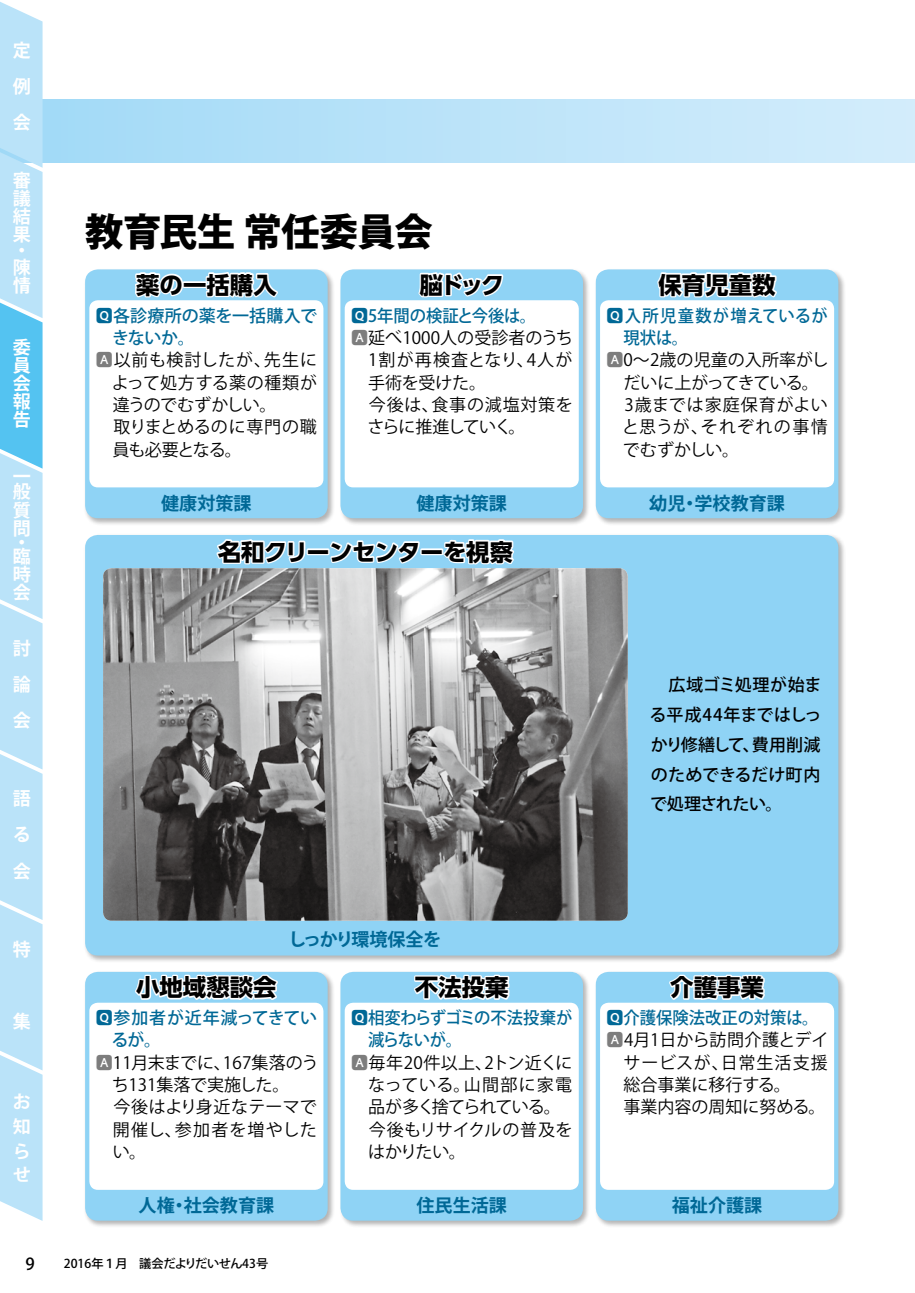
<style>
.page{position:relative;width:915px;height:1293px;background:#fff}
.page>*{position:absolute;margin:0;border:0;box-sizing:border-box;transform-origin:0 0}
.t1{font:800 38.25px "Koz Go Pr 6 N";letter-spacing:-.015em;color:#000}
.t2{font:700 23.4px "UD Shin Go Pro";color:#000}
.t3{font:700 23.4px "UD Shin Go Pro";letter-spacing:-.025em;color:#000}
.t4{font:700 18px "Koz Go Pr 6 N";color:#006896}
.t5{font:700 18px/18px "Koz Go Pr 6 N";color:#fff;text-align:justify}
.t6{font:700 18px "Koz Go Pr 6 N";letter-spacing:-.055em;color:#006896}
.t7{font:700 17.55px/24.5px "Koz Go Pr 6 N";color:#fff;text-align:justify}
.t8{font:16.95px "Koz Go Pr 6 N";color:#000}
.t9{font:500 16.95px "Koz Go Pr 6 N";color:#006896}
.t10{font:500 16.95px/29.7px "Koz Go Pr 6 N";letter-spacing:-.005em;color:#000;text-align:justify}
.t11{font:16.95px "Koz Go Pr 6 N";letter-spacing:.045em;color:#000}
.t12{font:16.95px "Koz Go Pr 6 N";letter-spacing:.06em;color:#000}
.t13{font:16.95px "Koz Go Pr 6 N";letter-spacing:.065em;color:#000}
.t14{font:16.95px "Koz Go Pr 6 N";letter-spacing:.055em;color:#000}
.t15{font:16.95px "Koz Go Pr 6 N";letter-spacing:-.055em;color:#000}
.t16{font:500 16.95px "Koz Go Pr 6 N";letter-spacing:.08em;color:#006896}
.t17{font:500 16.95px "Koz Go Pr 6 N";letter-spacing:.045em;color:#006896}
.t18{font:16.95px "Koz Go Pr 6 N";letter-spacing:-.05em;color:#000}
.t19{font:500 16.95px "Koz Go Pr 6 N";color:#006896;scale:.96 1}
.t20{font:16.95px "Koz Go Pr 6 N";letter-spacing:-.04em;color:#000}
.t21{font:16.95px "Koz Go Pr 6 N";letter-spacing:-.07em;color:#000}
.t22{font:500 16.5px "Koz Go Pr 6 N";color:#000}
.t23{font:500 12.15px "Koz Go Pr 6 N";letter-spacing:-.01em;color:#000}
.s1{color:#7d7d7d}
</style>
<div class="page">
<div style="left:0;top:99px;width:914px;height:64px;background:linear-gradient(to right,#a0d9f7,#d4edfb)"></div>
<div style="left:83px;top:533px;width:762px;height:430px;background:#000;opacity:.3"></div>
<div style="left:85px;top:535px;width:753px;height:420px;background:#8fd3f5;border-radius:13px"></div>
<svg style="left:216px;top:539px;width:90px;height:26px"></svg>
<div style="left:306px;top:548px;width:23px;height:7px;border:3px solid #fff"></div>
<svg style="left:327px;top:540px;width:93px;height:24px"></svg>
<div style="left:420px;top:548px;width:23px;height:7px;border:3px solid #fff"></div>
<svg style="left:440px;top:539px;width:74px;height:26px"></svg>
<img style="left:103px;top:568px;width:524px;height:352px">
<div style="left:594px;top:268px;width:251px;height:258px;background:#000;opacity:.3"></div>
<div style="left:595px;top:269px;width:243px;height:249px;background:#8fd3f5;border-radius:13px"></div>
<div style="left:594px;top:970px;width:251px;height:258px;background:#000;opacity:.3"></div>
<div style="left:595px;top:972px;width:243px;height:248px;background:#8fd3f5;border-radius:13px"></div>
<div style="left:600px;top:300px;width:233px;height:187px;background:#fff;border-radius:9px"></div>
<div style="left:600px;top:1002px;width:233px;height:187px;background:#fff;border-radius:9px"></div>
<svg style="left:657px;top:272px;width:120px;height:26px;background:#e9f6fc"></svg>
<svg style="left:669px;top:974px;width:96px;height:26px;background:#e6f5fc"></svg>
<div style="left:83px;top:268px;width:252px;height:258px;background:#000;opacity:.3"></div>
<div style="left:85px;top:269px;width:242px;height:249px;background:#8fd3f5;border-radius:13px"></div>
<div style="left:83px;top:970px;width:252px;height:258px;background:#000;opacity:.3"></div>
<div style="left:85px;top:972px;width:242px;height:248px;background:#8fd3f5;border-radius:13px"></div>
<div style="left:89px;top:300px;width:234px;height:187px;background:#fff;border-radius:9px"></div>
<div style="left:89px;top:1002px;width:234px;height:187px;background:#fff;border-radius:9px"></div>
<svg style="left:135px;top:272px;width:48px;height:26px"></svg>
<div style="left:182px;top:281px;width:25px;height:7px;border:3px solid #fff"></div>
<svg style="left:204px;top:272px;width:74px;height:26px"></svg>
<svg style="left:135px;top:974px;width:143px;height:26px;background:#e5f4fc"></svg>
<div style="left:338px;top:268px;width:252px;height:258px;background:#000;opacity:.3"></div>
<div style="left:340px;top:269px;width:243px;height:249px;background:#8fd3f5;border-radius:13px"></div>
<div style="left:338px;top:970px;width:252px;height:258px;background:#000;opacity:.3"></div>
<div style="left:340px;top:972px;width:243px;height:248px;background:#8fd3f5;border-radius:13px"></div>
<div style="left:344px;top:300px;width:234px;height:187px;background:#fff;border-radius:9px"></div>
<div style="left:344px;top:1002px;width:234px;height:187px;background:#fff;border-radius:9px"></div>
<svg style="left:416px;top:272px;width:89px;height:29px"></svg>
<svg style="left:411px;top:974px;width:101px;height:29px"></svg>
<svg style="left:0;top:2px;width:43px;height:1219px;background:#b1e0f8"></svg>
<p class="t5" style="left:13px;top:32px;width:19px;line-height:36.2px">定例会</p>
<p class="t5" style="left:13px;top:171px;width:19px">審議結果</p>
<p class="t5" style="left:13px;top:243px;width:19px;line-height:16.5px">・陳</p>
<p class="t5" style="left:13px;top:277px;width:19px">情</p>
<p class="t5" style="left:13px;top:338px;width:19px">委員会報告</p>
<p class="t5" style="left:13px;top:469px;width:19px;line-height:15.5px">一般</p>
<p class="t5" style="left:13px;top:501px;width:19px">質問</p>
<p class="t5" style="left:13px;top:536px;width:19px;line-height:13.8px">・臨</p>
<p class="t5" style="left:13px;top:565px;width:19px">時会</p>
<p class="t5" style="left:13px;top:630px;width:19px;line-height:36.2px">討論会</p>
<p class="t5" style="left:13px;top:781px;width:19px;line-height:36.2px">語る会</p>
<p class="t5" style="left:13px;top:940px;width:19px">特</p>
<p class="t5" style="left:13px;top:1013px;width:19px">集</p>
<p class="t7" style="left:13px;top:1089px;width:19px">お知らせ</p>
<h1 class="t1" style="left:85px;top:211px;width:349px">教育民生 常任委員会</h1>
<h2 class="t2" style="left:136px;top:266px;width:142px">薬の一括購入</h2>
<h2 class="t2" style="left:420px;top:266px;width:86px">脳ドック</h2>
<p class="t9" style="left:96px;top:306px;width:223px">Q各診療所の薬を一括購入で</p>
<p class="t9" style="left:112px;top:328px;width:84px">きないか。</p>
<p class="t11" style="left:96px;top:350px;width:223px"><span class="s1">A</span>以前も検討したが、先生に</p>
<p class="t11" style="left:112px;top:373px;width:207px">よって処方する薬の種類が</p>
<p class="t20" style="left:113px;top:395px;width:165px">違うのでむずかしい。</p>
<p class="t8" style="left:96px;top:417px;width:223px">　取りまとめるのに専門の職</p>
<p class="t15" style="left:112px;top:440px;width:131px">員も必要となる。</p>
<p class="t9" style="left:351px;top:306px;width:187px">Q5年間の検証と今後は。</p>
<p class="t8" style="left:351px;top:328px;width:223px"><span class="s1">A</span>延べ1000人の受診者のうち</p>
<p class="t13" style="left:368px;top:350px;width:206px">1割が再検査となり、4人が</p>
<p class="t8" style="left:368px;top:373px;width:119px">手術を受けた。</p>
<p class="t11" style="left:351px;top:395px;width:223px">　今後は、食事の減塩対策を</p>
<p class="t21" style="left:367px;top:417px;width:159px">さらに推進していく。</p>
<p class="t4" style="left:161px;top:493px;width:92px">健康対策課</p>
<p class="t4" style="left:416px;top:493px;width:92px">健康対策課</p>
<h2 class="t3" style="left:217px;top:533px;width:297px">名和クリーンセンターを視察</h2>
<h2 class="t2" style="left:136px;top:968px;width:142px">小地域懇談会</h2>
<p class="t6" style="left:288px;top:929px;width:154px">しっかり環境保全を</p>
<h2 class="t2" style="left:415px;top:968px;width:95px">不法投棄</h2>
<p class="t17" style="left:96px;top:1008px;width:223px">Q参加者が近年減ってきてい</p>
<p class="t9" style="left:111px;top:1030px;width:51px">るが。</p>
<p class="t8" style="left:96px;top:1053px;width:224px"><span class="s1">A</span>11月末までに、167集落のう</p>
<p class="t8" style="left:112px;top:1075px;width:179px">ち131集落で実施した。</p>
<p class="t8" style="left:96px;top:1097px;width:223px">　今後はより身近なテーマで</p>
<p class="t14" style="left:113px;top:1120px;width:206px">開催し、参加者を増やした</p>
<p class="t8" style="left:113px;top:1142px;width:35px">い。</p>
<p class="t4" style="left:138px;top:1195px;width:137px">人権・社会教育課</p>
<p class="t9" style="left:351px;top:1008px;width:223px">Q相変わらずゴミの不法投棄が</p>
<p class="t19" style="left:368px;top:1030px;width:99px">減らないが。</p>
<p class="t8" style="left:351px;top:1053px;width:223px"><span class="s1">A</span>毎年20件以上、2トン近くに</p>
<p class="t13" style="left:368px;top:1075px;width:206px">なっている。山間部に家電</p>
<p class="t15" style="left:368px;top:1097px;width:194px">品が多く捨てられている。</p>
<p class="t8" style="left:351px;top:1120px;width:223px">　今後もリサイクルの普及を</p>
<p class="t8" style="left:368px;top:1142px;width:99px">はかりたい。</p>
<p class="t4" style="left:416px;top:1195px;width:92px">住民生活課</p>
<p class="t22" style="left:26px;top:1254px;width:11px">9</p>
<p class="t23" style="left:64px;top:1256px;width:206px">2016年１月　議会だよりだいせん43号</p>
<h2 class="t2" style="left:658px;top:266px;width:118px">保育児童数</h2>
<p class="t16" style="left:606px;top:306px;width:223px">Q入所児童数が増えているが</p>
<p class="t19" style="left:623px;top:328px;width:69px">現状は。</p>
<p class="t8" style="left:606px;top:350px;width:224px"><span class="s1">A</span>0～2歳の児童の入所率がし</p>
<p class="t18" style="left:623px;top:373px;width:197px">だいに上がってきている。</p>
<p class="t12" style="left:606px;top:395px;width:223px">　3歳までは家庭保育がよい</p>
<p class="t12" style="left:622px;top:417px;width:207px">と思うが、それぞれの事情</p>
<p class="t8" style="left:622px;top:440px;width:117px">でむずかしい。</p>
<p class="t4" style="left:649px;top:493px;width:137px">幼児・学校教育課</p>
<p class="t10" style="left:649px;top:670px;width:173px">　広域ゴミ処理が始まる平成44年まではしっかり修繕して、費用削減のためできるだけ町内で処理されたい。</p>
<h2 class="t2" style="left:670px;top:968px;width:95px">介護事業</h2>
<p class="t9" style="left:606px;top:1008px;width:213px">Q介護保険法改正の対策は。</p>
<p class="t8" style="left:606px;top:1030px;width:224px"><span class="s1">A</span>4月1日から訪問介護とデイ</p>
<p class="t14" style="left:623px;top:1053px;width:206px">サービスが、日常生活支援</p>
<p class="t8" style="left:623px;top:1075px;width:169px">総合事業に移行する。</p>
<p class="t8" style="left:606px;top:1097px;width:220px">　事業内容の周知に努める。</p>
<p class="t4" style="left:671px;top:1195px;width:92px">福祉介護課</p>
</div>
